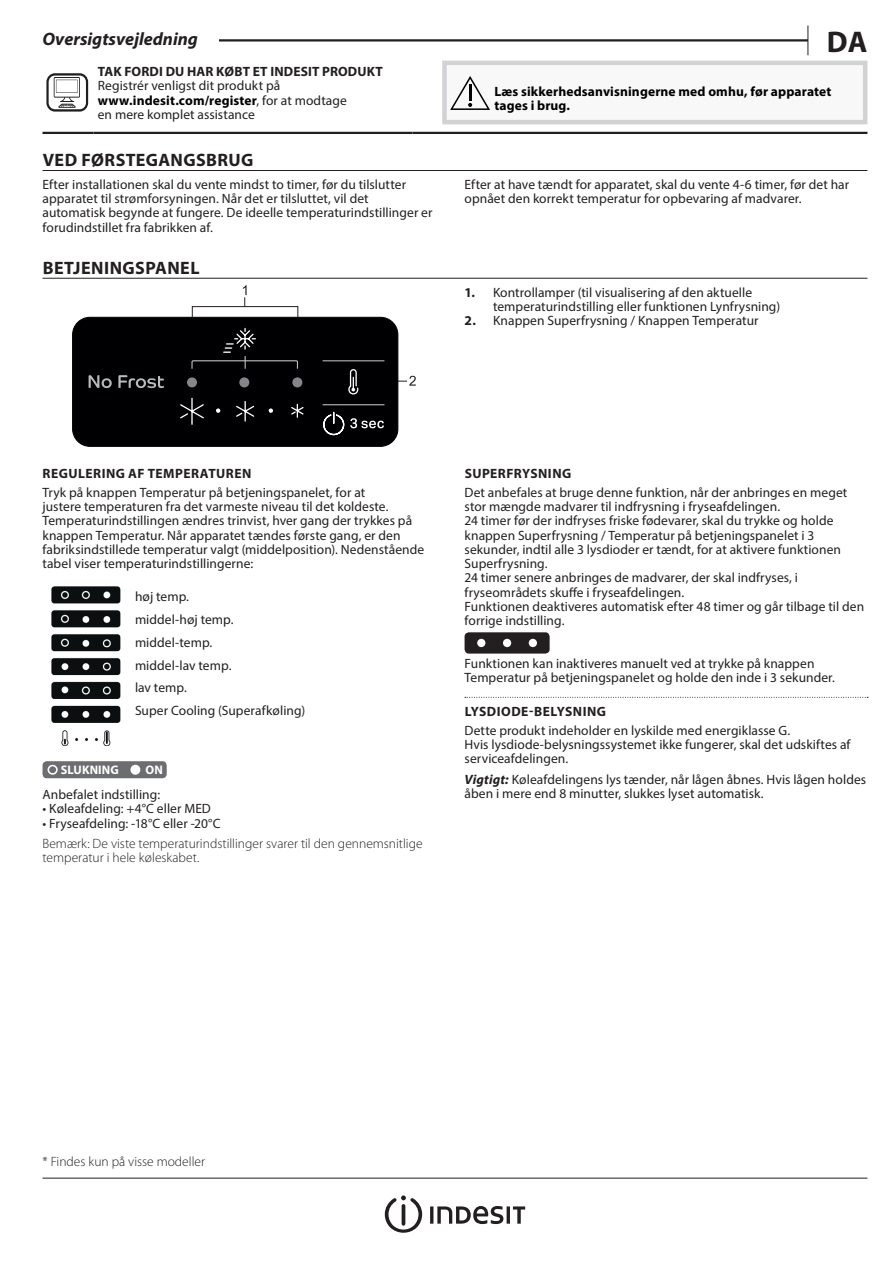
<style>
.page{position:relative;width:893px;height:1263px;background:#fff}
.page>*{position:absolute;margin:0;border:0;box-sizing:border-box;transform-origin:0 0}
.t1{font:700 30px "Myriad Pro";color:#231f20}
.t2{font:700 18px "Myriad Pro";letter-spacing:.02em;color:#231f20}
.t3{font:italic 700 18px "Myriad Pro";color:#231f20}
.t4{font:13.5px/14.2px "Myriad Pro";letter-spacing:.005em;color:#231f20}
.t5{font:300 13.5px/14.2px "Myriad Pro";color:#231f20}
.t6{font:700 13.5px "Myriad Pro";letter-spacing:.025em;color:#231f20}
.t7{font:700 13.5px/14.2px "Myriad Pro";letter-spacing:.01em;color:#000001}
.t8{font:700 12.45px "Myriad Pro";letter-spacing:.01em;color:#fff}
.s1{font-weight:700;color:#000001}
.s2{font-weight:700}
.s3{font-weight:700;font-style:italic}
</style>
<div class="page">
<hr style="left:43px;top:1178px;width:824px;height:1px;background:#231f20">
<svg style="left:807px;top:26px;width:1px;height:29px"></svg>
<hr style="left:43px;top:39px;width:765px;height:3px;background:#231f20">
<div style="left:43px;top:26px;width:176px;height:19px;background:#fff"></div>
<svg style="left:385px;top:1195px;width:37px;height:38px"></svg>
<hr style="left:430px;top:1206px;width:3px;height:18px;background:#231f20">
<svg style="left:437px;top:1206px;width:66px;height:18px"></svg>
<hr style="left:507px;top:1206px;width:3px;height:18px;background:#231f20">
<svg style="left:513px;top:1206px;width:12px;height:18px"></svg>
<hr style="left:43px;top:170px;width:824px;height:1px;background:#231f20">
<hr style="left:43px;top:132px;width:51px;height:2px;background:#231f20">
<hr style="left:94px;top:132px;width:318px;height:2px;background:#231f20">
<hr style="left:412px;top:132px;width:455px;height:2px;background:#231f20">
<svg style="left:46px;top:73px;width:42px;height:39px"></svg>
<div style="left:444px;top:63px;width:421px;height:59px;background:#f8f8f9"></div>
<div style="left:442px;top:61px;width:425px;height:63px;border:4px solid #d1d2d4"></div>
<svg style="left:450px;top:76px;width:40px;height:34px"></svg>
<hr style="left:43px;top:278px;width:824px;height:1px;background:#231f20">
<div style="left:192px;top:306px;width:106px;height:21px;border:1px solid #231f20"></div>
<svg style="left:243px;top:285px;width:4px;height:22px"></svg>
<svg style="left:72px;top:316px;width:344px;height:131px;background:#171719"></svg>
<div style="left:43px;top:761px;width:124px;height:17px;background:#6c6d70;border-radius:4px"></div>
<div style="left:48px;top:765px;width:10px;height:10px;border:2px solid #fff;border-radius:50%"></div>
<div style="left:131px;top:765px;width:9px;height:9px;background:#fff;border-radius:50%"></div>
<div style="left:130px;top:765px;width:10px;height:10px;border:2px solid #fff;border-radius:50%"></div>
<img style="left:51px;top:586px;width:70px;height:159px">
<svg style="left:465px;top:697px;width:403px;height:1px"></svg>
<div style="left:465px;top:632px;width:85px;height:22px;background:#231f20;border-radius:4px"></div>
<div style="left:477px;top:639px;width:8px;height:8px;background:#fff;border-radius:50%"></div>
<div style="left:503px;top:639px;width:8px;height:8px;background:#fff;border-radius:50%"></div>
<div style="left:529px;top:639px;width:8px;height:8px;background:#fff;border-radius:50%"></div>
<h2 class="t3" style="left:43px;top:28px;width:157px">Oversigtsvejledning</h2>
<h1 class="t1" style="left:827px;top:22px;width:42px">DA</h1>
<p class="t6" style="left:98px;top:63px;width:287px">TAK FORDI DU HAR KØBT ET INDESIT PRODUKT</p>
<p class="t4" style="left:98px;top:79px;width:251px">Registrér venligst dit produkt på <span class="s1">www.indesit.com/register</span>, for at modtage en mere komplet assistance</p>
<p class="t7" style="left:494px;top:84px;width:339px">Læs sikkerhedsanvisningerne med omhu, før apparatet tages i brug.</p>
<h2 class="t2" style="left:43px;top:148px;width:212px">VED FØRSTEGANGSBRUG</h2>
<p class="t4" style="left:43px;top:177px;width:391px">Efter installationen skal du vente mindst to timer, før du tilslutter apparatet til strømforsyningen. Når det er tilsluttet, vil det automatisk begynde at fungere. De ideelle temperaturindstillinger er forudindstillet fra fabrikken af.</p>
<p class="t4" style="left:465px;top:177px;width:386px">Efter at have tændt for apparatet, skal du vente 4-6 timer, før det har opnået den korrekt temperatur for opbevaring af madvarer.</p>
<h2 class="t2" style="left:43px;top:256px;width:158px">BETJENINGSPANEL</h2>
<p class="t4" style="left:493px;top:285px;width:289px;text-indent:-28px"><span class="s2">1.</span> Kontrollamper (til visualisering af den aktuelle temperaturindstilling eller funktionen Lynfrysning)</p>
<p class="t4" style="left:465px;top:313px;width:296px"><span class="s2">2.</span> Knappen Superfrysning / Knappen Temperatur</p>
<p class="t6" style="left:43px;top:465px;width:210px">REGULERING AF TEMPERATUREN</p>
<p class="t4" style="left:43px;top:485px;width:383px">Tryk på knappen Temperatur på betjeningspanelet, for at<br>justere temperaturen fra det varmeste niveau til det koldeste.<br>Temperaturindstillingen ændres trinvist, hver gang der trykkes på knappen Temperatur. Når apparatet tændes første gang, er den fabriksindstillede temperatur valgt (middelposition). Nedenstående tabel viser temperaturindstillingerne:</p>
<p class="t4" style="left:135px;top:585px;width:172px;line-height:22.8px">høj temp.<br>middel-høj temp. middel-temp.<br>middel-lav temp.<br>lav temp.<br>Super Cooling (Superafkøling)</p>
<p class="t8" style="left:61px;top:762px;width:60px">SLUKNING</p>
<p class="t8" style="left:146px;top:762px;width:19px">ON</p>
<p class="t4" style="left:43px;top:787px;width:119px">Anbefalet indstilling:</p>
<p class="t4" style="left:43px;top:802px;width:170px">• Køleafdeling: +4°C eller MED</p>
<p class="t4" style="left:43px;top:816px;width:179px">• Fryseafdeling: -18°C eller -20°C</p>
<p class="t5" style="left:43px;top:836px;width:382px">Bemærk: De viste temperaturindstillinger svarer til den gennemsnitlige temperatur i hele køleskabet.</p>
<p class="t6" style="left:465px;top:465px;width:108px">SUPERFRYSNING</p>
<p class="t4" style="left:465px;top:485px;width:401px">Det anbefales at bruge denne funktion, når der anbringes en meget stor mængde madvarer til indfrysning i fryseafdelingen.<br>24 timer før der indfryses friske fødevarer, skal du trykke og holde knappen Superfrysning / Temperatur på betjeningspanelet i 3 sekunder, indtil alle 3 lysdioder er tændt, for at aktivere funktionen Superfrysning.<br>24 timer senere anbringes de madvarer, der skal indfryses, i fryseområdets skuffe i fryseafdelingen.<br>Funktionen deaktiveres automatisk efter 48 timer og går tilbage til den forrige indstilling.</p>
<p class="t4" style="left:465px;top:656px;width:372px">Funktionen kan inaktiveres manuelt ved at trykke på knappen<br>Temperatur på betjeningspanelet og holde den inde i 3 sekunder.</p>
<p class="t6" style="left:465px;top:703px;width:143px">LYSDIODE-BELYSNING</p>
<p class="t4" style="left:465px;top:723px;width:387px">Dette produkt indeholder en lyskilde med energiklasse G.<br>Hvis lysdiode-belysningssystemet ikke fungerer, skal det udskiftes af serviceafdelingen.</p>
<p class="t4" style="left:465px;top:772px;width:403px"><span class="s3">Vigtigt:</span> Køleafdelingens lys tænder, når lågen åbnes. Hvis lågen holdes åben i mere end 8 minutter, slukkes lyset automatisk.</p>
<p class="t5" style="left:43px;top:1154px;width:164px">* Findes kun på visse modeller</p>
</div>
